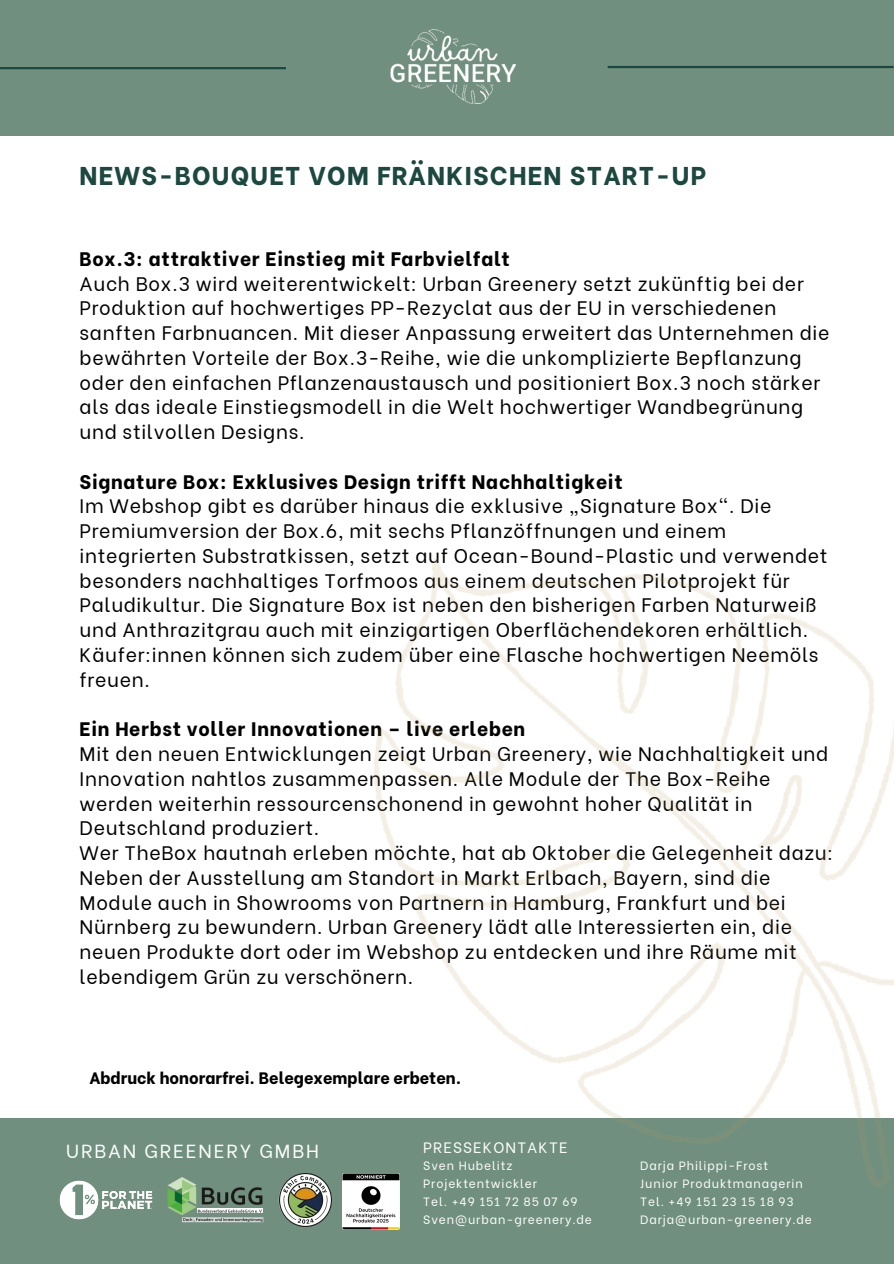
<style>
.page{position:relative;width:894px;height:1264px;background:#fff}
.page>*{position:absolute;margin:0;border:0;box-sizing:border-box;transform-origin:0 0}
.t1{font:800 25.65px "Be Vietnam";letter-spacing:.05em;color:#1c483f}
.t2{font:19.5px/24.8px "Be Vietnam";letter-spacing:.035em;color:#000}
.t3{font:18.9px "Be Vietnam";letter-spacing:.1em;color:#feffff}
.t4{font:800 16.5px "Be Vietnam";color:#000}
.t5{font:15px "Be Vietnam";letter-spacing:.075em;color:#feffff}
.t6{font:12px/18px "Be Vietnam";letter-spacing:.075em;color:#feffff}
.s1{font-weight:800}
</style>
<div class="page">
<div style="left:0;top:0;width:893px;height:136px;background:#708f7e"></div>
<div style="left:0;top:1118px;width:893px;height:145px;background:#708f7e"></div>
<img style="left:390px;top:30px;width:126px;height:74px">
<hr style="left:0;top:67px;width:286px;height:2px;background:#1c483f">
<hr style="left:607px;top:66px;width:286px;height:2px;background:#1c483f">
<img style="left:331px;top:558px;width:562px;height:661px">
<img style="left:167px;top:1177px;width:97px;height:46px">
<img style="left:59px;top:1180px;width:94px;height:39px">
<img style="left:279px;top:1173px;width:52px;height:52px">
<img style="left:343px;top:1173px;width:56px;height:56px">
<p class="t1" style="left:80px;top:155px;width:627px">NEWS-BOUQUET VOM FRÄNKISCHEN START-UP</p>
<h1 class="t2" style="left:80px;top:244px;width:751px"><span class="s1">Box.3: attraktiver Einstieg mit Farbvielfalt<br></span>Auch Box.3 wird weiterentwickelt: Urban Greenery setzt zukünftig bei der Produktion auf hochwertiges PP-Rezyclat aus der EU in verschiedenen sanften Farbnuancen. Mit dieser Anpassung erweitert das Unternehmen die bewährten Vorteile der Box.3-Reihe, wie die unkomplizierte Bepflanzung oder den einfachen Pflanzenaustausch und positioniert Box.3 noch stärker als das ideale Einstiegsmodell in die Welt hochwertiger Wandbegrünung und stilvollen Designs.</h1>
<h3 class="t2" style="left:80px;top:467px;width:749px"><span class="s1">Signature Box: Exklusives Design trifft Nachhaltigkeit<br></span>Im Webshop gibt es darüber hinaus die exklusive „Signature Box“. Die Premiumversion der Box.6, mit sechs Pflanzöffnungen und einem integrierten Substratkissen, setzt auf Ocean-Bound-Plastic und verwendet besonders nachhaltiges Torfmoos aus einem deutschen Pilotprojekt für Paludikultur. Die Signature Box ist neben den bisherigen Farben Naturweiß und Anthrazitgrau auch mit einzigartigen Oberflächendekoren erhältlich.<br>Käufer:innen können sich zudem über eine Flasche hochwertigen Neemöls freuen.</h3>
<h3 class="t2" style="left:80px;top:714px;width:754px"><span class="s1">Ein Herbst voller Innovationen – live erleben<br></span>Mit den neuen Entwicklungen zeigt Urban Greenery, wie Nachhaltigkeit und Innovation nahtlos zusammenpassen. Alle Module der The Box-Reihe werden weiterhin ressourcenschonend in gewohnt hoher Qualität in Deutschland produziert.<br>Wer TheBox hautnah erleben möchte, hat ab Oktober die Gelegenheit dazu:<br>Neben der Ausstellung am Standort in Markt Erlbach, Bayern, sind die Module auch in Showrooms von Partnern in Hamburg, Frankfurt und bei Nürnberg zu bewundern. Urban Greenery lädt alle Interessierten ein, die neuen Produkte dort oder im Webshop zu entdecken und ihre Räume mit lebendigem Grün zu verschönern.</h3>
<h3 class="t4" style="left:89px;top:1064px;width:373px">Abdruck honorarfrei. Belegexemplare erbeten.</h3>
<h4 class="t3" style="left:66px;top:1134px;width:254px">URBAN GREENERY GMBH</h4>
<p class="t5" style="left:423px;top:1135px;width:146px">PRESSEKONTAKTE</p>
<p class="t6" style="left:423px;top:1155px;width:170px">Sven Hubelitz<br>Projektentwickler<br>Tel. +49 151 72 85 07 69<br>Sven@urban-greenery.de</p>
<p class="t6" style="left:640px;top:1154px;width:129px">Darja Philippi-Frost</p>
<p class="t6" style="left:640px;top:1172px;width:164px">Junior Produktmanagerin</p>
<p class="t6" style="left:640px;top:1190px;width:155px">Tel. +49 151 23 15 18 93</p>
<p class="t6" style="left:640px;top:1208px;width:173px">Darja@urban-greenery.de</p>
</div>
